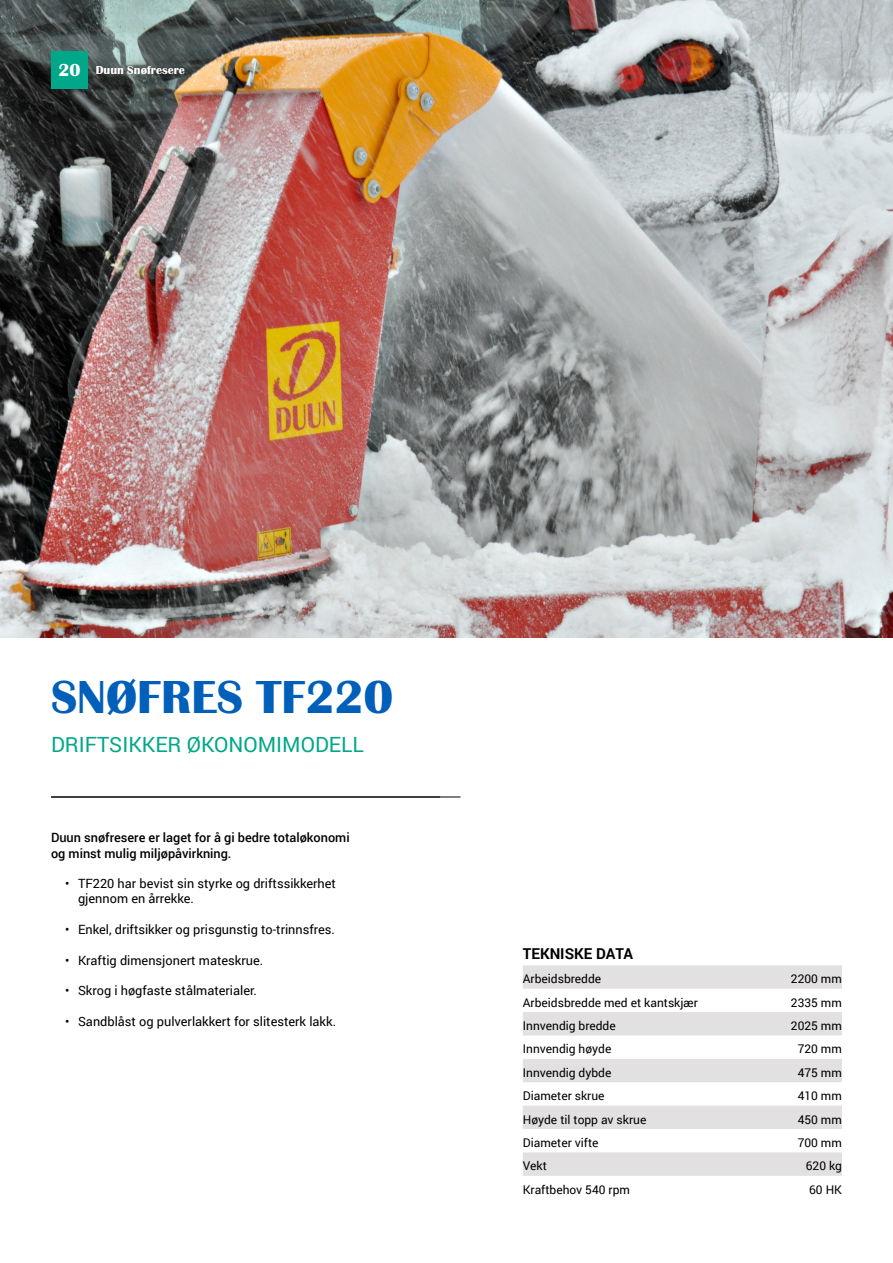
<style>
.page{position:relative;width:893px;height:1263px;background:#fff}
.page>*{position:absolute;margin:0;border:0;box-sizing:border-box;transform-origin:0 0}
.t1{font:700 48px "Britannic";color:#005fb9}
.t2{font:21px "Roboto";color:#00a788}
.t3{font:700 18px "Britannic";color:#fff}
.t4{font:700 15px "Roboto";color:#000}
.t5{font:12.75px/15.3px "Roboto";color:#000}
.t6{font:500 12.75px "Roboto";color:#000}
.t7{font:12px "Roboto";color:#000}
.t8{font:700 12px "Britannic";color:#fff}
</style>
<div class="page">
<img style="left:0;top:0;width:893px;height:638px">
<svg style="left:523px;top:965px;width:319px;height:211px;fill:#e2e0e0"></svg>
<hr style="left:51px;top:797px;width:409px;height:1px;background:#000">
<div style="left:51px;top:51px;width:37px;height:38px;background:#00a788"></div>
<p class="t3" style="left:59px;top:60px;width:23px">20</p>
<p class="t8" style="left:96px;top:63px;width:91px">Duun Snøfresere</p>
<p class="t1" style="left:51px;top:670px;width:344px">SNØFRES TF220</p>
<p class="t2" style="left:51px;top:729px;width:314px">DRIFTSIKKER ØKONOMIMODELL</p>
<p class="t6" style="left:51px;top:829px;width:300px">Duun snøfresere er laget for å gi bedre totaløkonomi</p>
<p class="t6" style="left:51px;top:844px;width:182px">og minst mulig miljøpåvirkning.</p>
<p class="t5" style="left:78px;top:875px;width:259px;text-indent:-13px">• TF220 har bevist sin styrke og driftssikkerhet gjennom en årrekke.</p>
<p class="t5" style="left:65px;top:921px;width:271px">• Enkel, driftsikker og prisgunstig to-trinnsfres.</p>
<p class="t5" style="left:65px;top:952px;width:199px">• Kraftig dimensjonert mateskrue.</p>
<p class="t5" style="left:65px;top:982px;width:193px">• Skrog i høgfaste stålmaterialer.</p>
<p class="t5" style="left:65px;top:1013px;width:272px">• Sandblåst og pulverlakkert for slitesterk lakk.</p>
<p class="t4" style="left:523px;top:943px;width:112px">TEKNISKE DATA</p>
<p class="t7" style="left:523px;top:970px;width:80px">Arbeidsbredde</p>
<p class="t7" style="left:791px;top:970px;width:52px">2200 mm</p>
<p class="t7" style="left:523px;top:994px;width:176px">Arbeidsbredde med et kantskjær</p>
<p class="t7" style="left:791px;top:994px;width:52px">2335 mm</p>
<p class="t7" style="left:523px;top:1017px;width:94px">Innvendig bredde</p>
<p class="t7" style="left:791px;top:1017px;width:52px">2025 mm</p>
<p class="t7" style="left:523px;top:1041px;width:90px">Innvendig høyde</p>
<p class="t7" style="left:798px;top:1041px;width:46px">720 mm</p>
<p class="t7" style="left:523px;top:1064px;width:90px">Innvendig dybde</p>
<p class="t7" style="left:798px;top:1064px;width:46px">475 mm</p>
<p class="t7" style="left:523px;top:1087px;width:83px">Diameter skrue</p>
<p class="t7" style="left:798px;top:1087px;width:46px">410 mm</p>
<p class="t7" style="left:523px;top:1111px;width:125px">Høyde til topp av skrue</p>
<p class="t7" style="left:798px;top:1111px;width:46px">450 mm</p>
<p class="t7" style="left:523px;top:1134px;width:77px">Diameter vifte</p>
<p class="t7" style="left:798px;top:1134px;width:46px">700 mm</p>
<p class="t7" style="left:523px;top:1158px;width:25px">Vekt</p>
<p class="t7" style="left:806px;top:1158px;width:38px">620 kg</p>
<p class="t7" style="left:523px;top:1181px;width:109px">Kraftbehov 540 rpm</p>
<p class="t7" style="left:809px;top:1181px;width:34px">60 HK</p>
</div>
